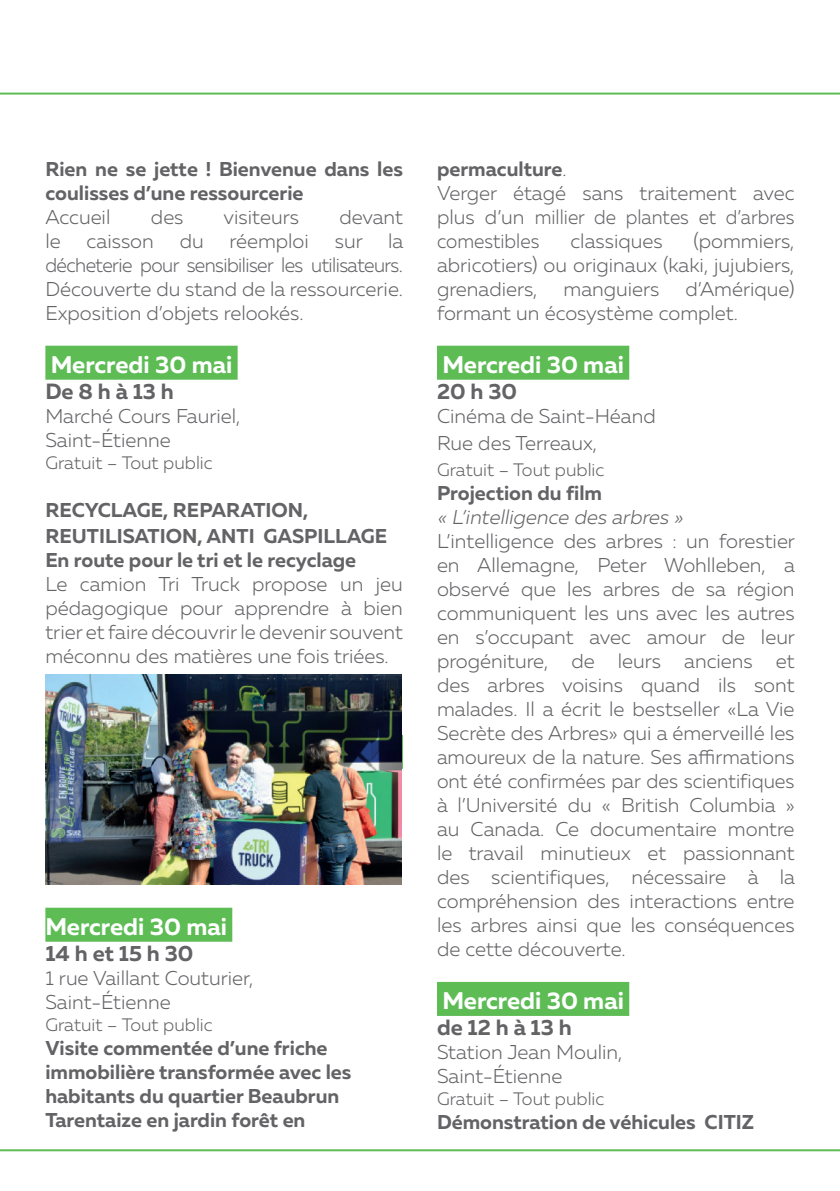
<style>
.page{position:relative;width:840px;height:1191px;background:#fff}
.page>*{position:absolute;margin:0;border:0;box-sizing:border-box;transform-origin:0 0}
.t1{font:700 24px "Muller";color:#fff}
.t2{font:700 22px "Muller";color:#636366}
.t3{font:300 20px/24px "Muller";color:#636366}
.t4{font:700 20px/24px "Muller";color:#636366}
.t5{font:italic 300 20px "Muller";color:#636366}
.t6{font:300 18px "Muller";color:#636366}
.s1{font-weight:700}
</style>
<div class="page">
<div style="left:45px;top:346px;width:192px;height:34px;background:#5ebc55"></div>
<hr style="left:401px;top:735px;width:2px;height:34px;background:#5ebc55">
<div style="left:45px;top:907px;width:187px;height:34px;background:#5ebc55"></div>
<div style="left:437px;top:346px;width:192px;height:34px;background:#5ebc55"></div>
<div style="left:437px;top:982px;width:192px;height:34px;background:#5ebc55"></div>
<hr style="left:0;top:93px;width:839px;height:2px;background:#5ebc55">
<hr style="left:0;top:1149px;width:839px;height:2px;background:#5ebc55">
<img style="left:45px;top:675px;width:356px;height:209px">
<p class="t4" style="left:45px;top:157px;width:359px">Rien ne se jette ! Bienvenue dans les coulisses d’une ressourcerie</p>
<p class="t3" style="left:45px;top:205px;width:66px">Accueil</p>
<p class="t3" style="left:151px;top:205px;width:34px">des</p>
<p class="t3" style="left:223px;top:205px;width:77px">visiteurs</p>
<p class="t3" style="left:339px;top:205px;width:65px">devant</p>
<p class="t3" style="left:45px;top:229px;width:17px">le</p>
<p class="t3" style="left:87px;top:229px;width:69px">caisson</p>
<p class="t3" style="left:179px;top:229px;width:25px">du</p>
<p class="t3" style="left:229px;top:229px;width:81px">réemploi</p>
<p class="t3" style="left:334px;top:229px;width:29px">sur</p>
<p class="t3" style="left:45px;top:229px;width:359px;text-align:justify;text-indent:342px">la décheterie pour sensibiliser les utilisateurs.<br>Découverte du stand de la ressourcerie.<br>Exposition d’objets relookés.</p>
<p class="t1" style="left:51px;top:349px;width:183px">Mercredi 30 mai</p>
<p class="t2" style="left:45px;top:378px;width:130px">De 8 h à 13 h</p>
<p class="t3" style="left:45px;top:404px;width:196px">Marché Cours Fauriel,<br>Saint-Étienne</p>
<p class="t6" style="left:45px;top:452px;width:169px">Gratuit – Tout public</p>
<p class="t4" style="left:45px;top:496px;width:343px;line-height:26.4px">RECYCLAGE, REPARATION,<br>REUTILISATION, ANTI GASPILLAGE</p>
<p class="t4" style="left:45px;top:548px;width:312px">En route pour le tri et le recyclage</p>
<p class="t3" style="left:45px;top:572px;width:359px;text-align:justify">Le camion Tri Truck propose un jeu pédagogique pour apprendre à bien trier et faire découvrir le devenir souvent méconnu des matières une fois triées.</p>
<p class="t1" style="left:45px;top:911px;width:183px">Mercredi 30 mai</p>
<p class="t2" style="left:45px;top:939px;width:149px">14 h et 15 h 30</p>
<p class="t3" style="left:45px;top:966px;width:209px">1 rue Vaillant Couturier,<br>Saint-Étienne</p>
<p class="t6" style="left:45px;top:1013px;width:169px">Gratuit – Tout public</p>
<p class="t4" style="left:45px;top:1035px;width:307px">Visite commentée d’une friche immobilière transformée avec les habitants du quartier Beaubrun<br>Tarentaize en jardin forêt en</p>
<p class="t3" style="left:437px;top:157px;width:359px"><span class="s1">permaculture</span>.<br>Verger étagé sans traitement avec plus d’un millier de plantes et d’arbres comestibles</p>
<p class="t3" style="left:437px;top:229px;width:359px;text-align:justify;text-indent:256px">(pommiers, abricotiers) ou originaux (kaki, jujubiers, grenadiers,</p>
<p class="t3" style="left:570px;top:229px;width:94px">classiques</p>
<p class="t3" style="left:437px;top:277px;width:359px;text-indent:248px">d’Amérique) formant un écosystème complet.</p>
<p class="t1" style="left:442px;top:349px;width:183px">Mercredi 30 mai</p>
<p class="t2" style="left:437px;top:378px;width:82px">20 h 30</p>
<p class="t3" style="left:437px;top:403px;width:220px;line-height:26.4px">Cinéma de Saint-Héand<br>Rue des Terreaux,</p>
<p class="t6" style="left:437px;top:459px;width:169px">Gratuit – Tout public</p>
<p class="t4" style="left:437px;top:481px;width:166px">Projection du film</p>
<p class="t5" style="left:437px;top:505px;width:251px">« L’intelligence des arbres »</p>
<p class="t3" style="left:437px;top:529px;width:359px;text-align:justify">L’intelligence des arbres : un forestier en Allemagne, Peter Wohlleben, a observé que les arbres de sa région communiquent les uns avec les autres en s’occupant avec amour de leur progéniture, de leurs anciens et des arbres voisins quand ils sont malades. Il a écrit le bestseller «La Vie Secrète des Arbres» qui a émerveillé les amoureux de la nature. Ses affirmations ont été confirmées par des scientifiques à l’Université du « British Columbia » au Canada. Ce documentaire montre le travail minutieux et passionnant des scientifiques, nécessaire à la compréhension des interactions entre les arbres ainsi que les conséquences de cette découverte.</p>
<p class="t1" style="left:442px;top:985px;width:183px">Mercredi 30 mai</p>
<p class="t2" style="left:437px;top:1014px;width:136px">de 12 h à 13 h</p>
<p class="t3" style="left:437px;top:1040px;width:187px">Station Jean Moulin,<br>Saint-Étienne</p>
<p class="t6" style="left:437px;top:1088px;width:169px">Gratuit – Tout public</p>
<p class="t4" style="left:437px;top:1110px;width:318px">Démonstration de véhicules CITIZ</p>
<p class="t3" style="left:563px;top:277px;width:97px">manguiers</p>
</div>
